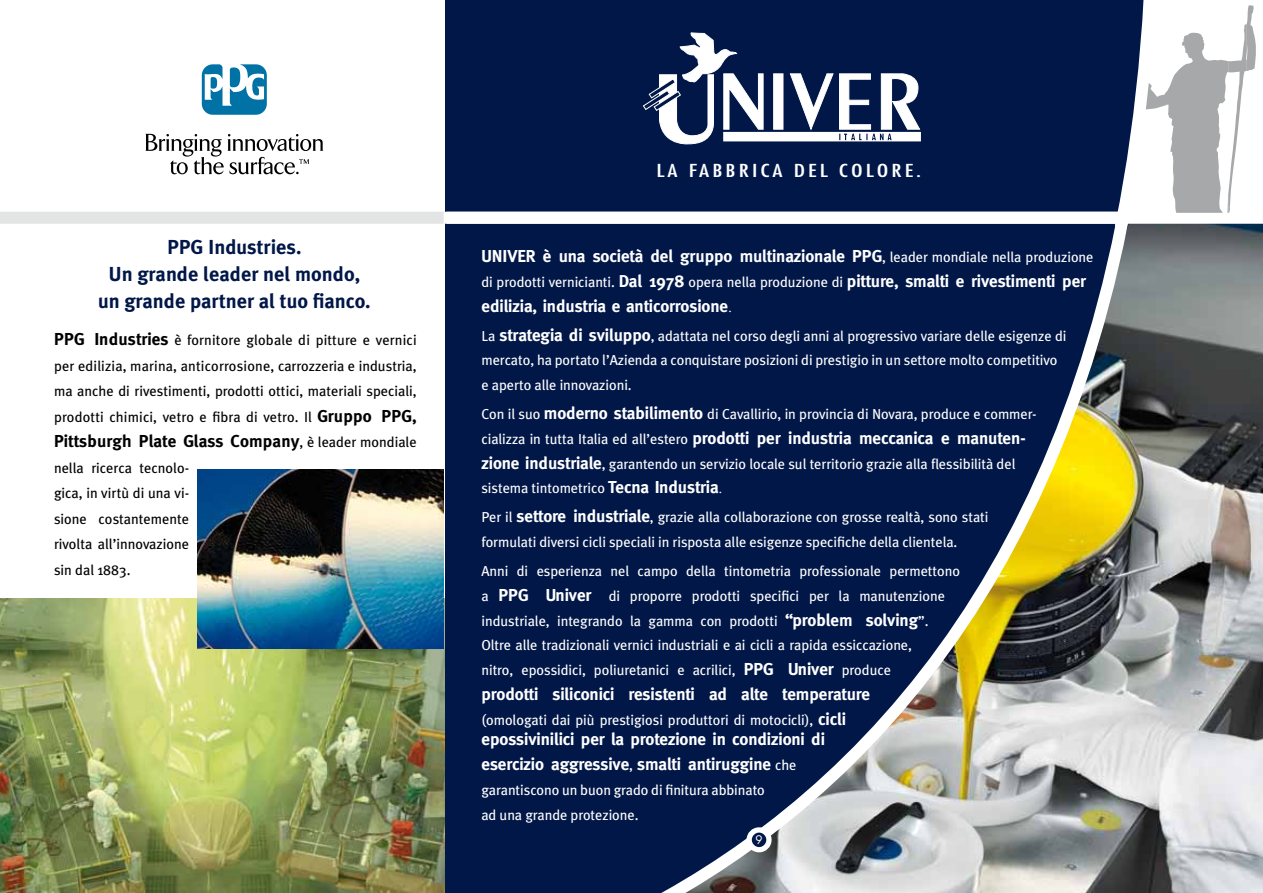
<style>
.page{position:relative;width:1263px;height:893px;background:#fff}
.page>*{position:absolute;margin:0;border:0;box-sizing:border-box;transform-origin:0 0}
.t1{font:700 20.25px/27px "Meta Plus";color:#001748;text-align:center}
.t2{font:condensed 17.4px "Futura";letter-spacing:.125em;color:#fff;scale:1.4 1}
.t3{font:700 17.25px/24.8px "Meta";letter-spacing:-.005em;color:#fff}
.t4{font:700 17.25px "Meta";letter-spacing:.01em;color:#000}
.t5{font:14.4px/24.8px "Meta Plus";letter-spacing:-.005em;color:#fff}
.t6{font:14.4px/25.5px "Meta Plus";color:#000;text-align:justify}
.t7{font:11.55px "Futura";color:#fff}
.s1{font-family:"Meta";font-weight:700;font-size:17.25px}
.s2{font-family:"Meta Plus";font-weight:400;font-size:14.4px}
.s3{font-family:"Optima";font-weight:400;font-size:14.4px}
.s4{font-family:"Optima"}
</style>
<div class="page">
<div style="left:0;top:212px;width:1118px;height:12px;background:#e3e4e4"></div>
<img style="left:0;top:598px;width:445px;height:295px">
<div style="left:445px;top:0;width:818px;height:893px;background:#001748"></div>
<img style="left:1203px;top:395px;width:60px;height:498px">
<svg style="left:661px;top:225px;width:542px;height:668px"></svg>
<svg style="left:1120px;top:224px;width:143px;height:171px"></svg>
<div style="left:1127px;top:212px;width:136px;height:12px;background:#fff"></div>
<svg style="left:145px;top:134px;width:178px;height:40px"></svg>
<svg style="left:202px;top:64px;width:65px;height:51px"></svg>
<img style="left:198px;top:469px;width:246px;height:179px">
<div style="left:446px;top:212px;width:672px;height:12px;background:#fff"></div>
<svg style="left:643px;top:33px;width:69px;height:112px"></svg>
<svg style="left:749px;top:830px;width:20px;height:20px"></svg>
<div style="left:746px;top:827px;width:25px;height:25px;border:5px solid #fff;border-radius:50%"></div>
<svg style="left:1203px;top:0;width:60px;height:213px"></svg>
<svg style="left:712px;top:0;width:491px;height:225px"></svg>
<h1 class="t1" style="left:98px;top:233px;width:274px">PPG Industries.<br>Un grande leader nel mondo, un grande partner al tuo fianco.</h1>
<p class="t6" style="left:54px;top:327px;width:364px"><span class="s1">PPG Industries</span> è fornitore globale di pitture e vernici per edilizia, marina, anticorrosione, carrozzeria e industria, ma anche di rivestimenti, prodotti ottici, materiali speciali, prodotti chimici, vetro e fibra di vetro. Il <span class="s1">Gruppo PPG,</span></p>
<p class="t4" style="left:54px;top:431px;width:364px">Pittsburgh Plate Glass Company<span class="s2">, è leader mondiale</span></p>
<p class="t6" style="left:54px;top:455px;width:137px">nella ricerca tecnolo&shy;gica, in virtù di una vi&shy;sione costantemente rivolta all’innovazione sin dal 1883.</p>
<p class="t2" style="left:656px;top:159px;width:191px">LA FABBRICA DEL COLORE.</p>
<p class="t3" style="left:481px;top:244px;width:614px">UNIVER è una società del gruppo multinazionale PPG<span class="s2">, leader mondiale nella produzione</span></p>
<p class="t5" style="left:481px;top:269px;width:606px">di prodotti vernicianti. <span class="s1">Dal 1978</span> opera nella produzione di <span class="s1">pitture, smalti e rivestimenti per</span></p>
<p class="t3" style="left:481px;top:293px;width:252px">edilizia, industria e anticorrosione<span class="s3">.</span></p>
<p class="t5" style="left:481px;top:323px;width:586px">La <span class="s1">strategia di sviluppo</span>, adattata nel corso degli anni al progressivo variare delle esigenze di mercato, ha portato l’Azienda a conquistare posizioni di prestigio in un settore molto competitivo e aperto alle innovazioni.</p>
<p class="t5" style="left:481px;top:402px;width:557px">Con il suo <span class="s1">moderno stabilimento</span> di Cavallirio, in provincia di Novara, produce e commer-</p>
<p class="t3" style="left:481px;top:425px;width:546px"><span class="s2">cializza in tutta Italia ed all’estero</span> prodotti per industria meccanica e manuten-</p>
<p class="t5" style="left:481px;top:451px;width:535px"><span class="s1">zione industriale</span>, garantendo un servizio locale sul territorio grazie alla flessibilità del sistema tintometrico <span class="s1">Tecna Industria</span><span class="s4">.</span></p>
<p class="t5" style="left:481px;top:505px;width:509px">Per il <span class="s1">settore industriale</span>, grazie alla collaborazione con grosse realtà, sono stati formulati diversi cicli speciali in risposta alle esigenze specifiche della clientela.</p>
<p class="t5" style="left:481px;top:559px;width:480px">Anni di esperienza nel campo della tintometria professionale permettono a <span class="s1">PPG Univer</span> di proporre prodotti specifici per la manutenzione industriale, integrando la gamma con prodotti <span class="s1">“problem solving</span>”.<br>Oltre alle tradizionali vernici industriali e ai cicli a rapida essiccazione,<br>nitro, epossidici, poliuretanici e acrilici, <span class="s1">PPG Univer</span> produce</p>
<p class="t3" style="left:481px;top:681px;width:390px">prodotti siliconici resistenti ad alte temperature</p>
<p class="t5" style="left:481px;top:707px;width:366px">(omologati dai più prestigiosi produttori di motocicli), <span class="s1">cicli</span></p>
<p class="t3" style="left:481px;top:727px;width:345px">epossivinilici per la protezione in condizioni di esercizio aggressive<span class="s2">,</span> smalti antiruggine <span class="s2">che</span></p>
<p class="t5" style="left:481px;top:777px;width:285px">garantiscono un buon grado di finitura abbinato ad una grande protezione.</p>
<p class="t7" style="left:755px;top:832px;width:9px">9</p>
</div>
